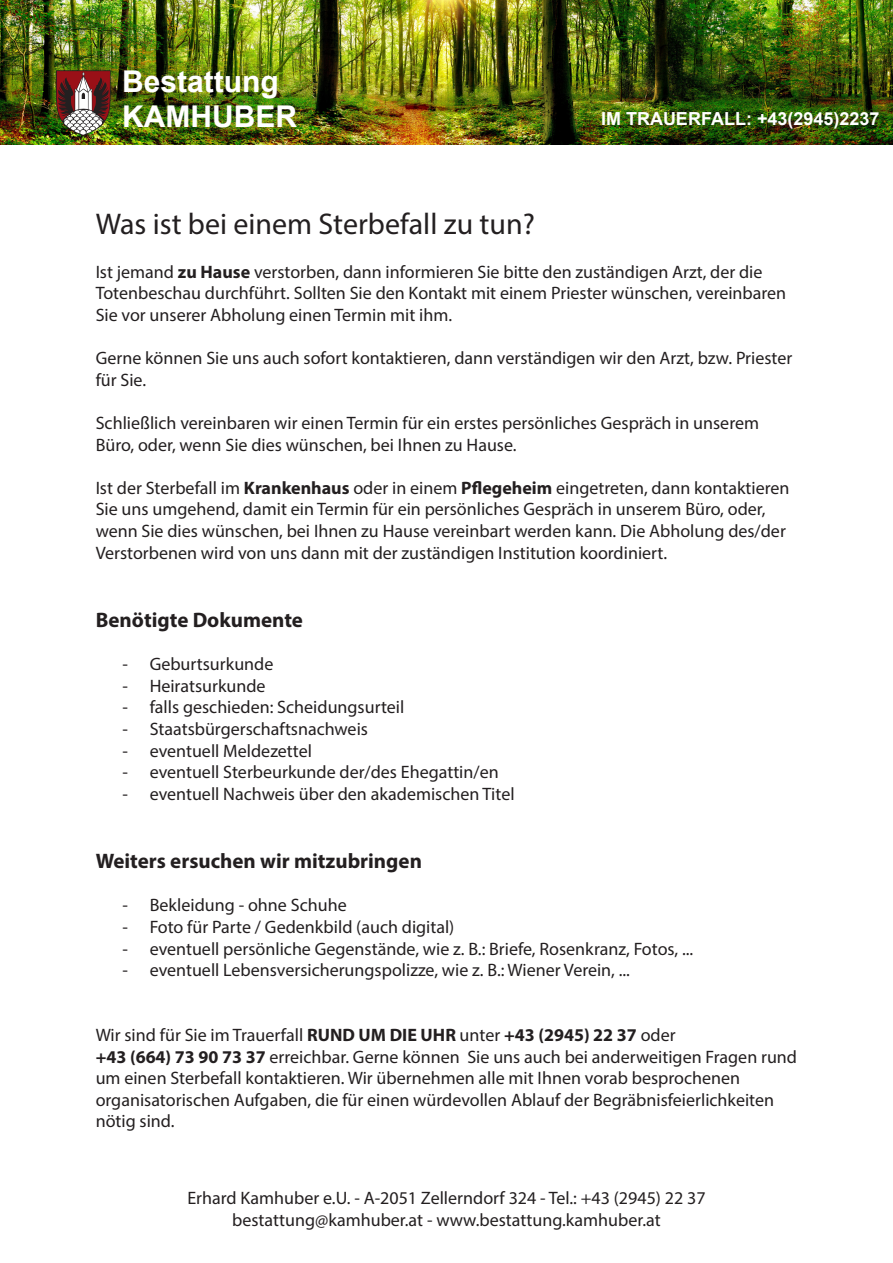
<style>
.page{position:relative;width:893px;height:1263px;background:#fff}
.page>*{position:absolute;margin:0;border:0;box-sizing:border-box;transform-origin:0 0}
.t1{font:30px "Myriad Pro";color:#231f20}
.t2{font:700 30px/34.5px "Arial";color:#fff}
.t3{font:700 21px "Myriad Pro";color:#231f20}
.t4{font:18px/21.6px "Myriad Pro";color:#231f20}
.t5{font:700 18px "Arial";color:#fff}
.s1{font-weight:700}
</style>
<div class="page">
<img style="left:0;top:0;width:893px;height:145px">
<img style="left:56px;top:70px;width:55px;height:66px">
<h1 class="t2" style="left:122px;top:65px;width:176px">Bestattung<br>KAMHUBER</h1>
<p class="t5" style="left:601px;top:106px;width:280px">IM TRAUERFALL: +43(2945)2237</p>
<h1 class="t1" style="left:96px;top:206px;width:441px">Was ist bei einem Sterbefall zu tun?</h1>
<p class="t4" style="left:96px;top:261px;width:692px">Ist jemand <span class="s1">zu Hause</span> verstorben, dann informieren Sie bitte den zuständigen Arzt, der die<br>Totenbeschau durchführt. Sollten Sie den Kontakt mit einem Priester wünschen, vereinbaren<br>Sie vor unserer Abholung einen Termin mit ihm.</p>
<p class="t4" style="left:96px;top:347px;width:698px">Gerne können Sie uns auch sofort kontaktieren, dann verständigen wir den Arzt, bzw. Priester für Sie.</p>
<p class="t4" style="left:96px;top:412px;width:665px">Schließlich vereinbaren wir einen Termin für ein erstes persönliches Gespräch in unserem<br>Büro, oder, wenn Sie dies wünschen, bei Ihnen zu Hause.</p>
<p class="t4" style="left:96px;top:477px;width:695px">Ist der Sterbefall im <span class="s1">Krankenhaus</span> oder in einem <span class="s1">Pflegeheim</span> eingetreten, dann kontaktieren Sie uns umgehend, damit ein Termin für ein persönliches Gespräch in unserem Büro, oder, wenn Sie dies wünschen, bei Ihnen zu Hause vereinbart werden kann. Die Abholung des/der Verstorbenen wird von uns dann mit der zuständigen Institution koordiniert.</p>
<p class="t3" style="left:96px;top:606px;width:209px">Benötigte Dokumente</p>
<p class="t4" style="left:122px;top:653px;width:153px">- Geburtsurkunde</p>
<p class="t4" style="left:122px;top:675px;width:145px">- Heiratsurkunde</p>
<p class="t4" style="left:122px;top:696px;width:283px">- falls geschieden: Scheidungsurteil</p>
<p class="t4" style="left:122px;top:718px;width:247px">- Staatsbürgerschaftsnachweis</p>
<p class="t4" style="left:122px;top:739px;width:191px">- eventuell Meldezettel</p>
<p class="t4" style="left:122px;top:761px;width:378px">- eventuell Sterbeurkunde der/des Ehegattin/en</p>
<p class="t4" style="left:122px;top:783px;width:394px">- eventuell Nachweis über den akademischen Titel</p>
<p class="t3" style="left:96px;top:847px;width:328px">Weiters ersuchen wir mitzubringen</p>
<p class="t4" style="left:122px;top:894px;width:226px">- Bekleidung - ohne Schuhe</p>
<p class="t4" style="left:122px;top:916px;width:333px">- Foto für Parte / Gedenkbild (auch digital)</p>
<p class="t4" style="left:122px;top:937px;width:572px">- eventuell persönliche Gegenstände, wie z. B.: Briefe, Rosenkranz, Fotos, ...</p>
<p class="t4" style="left:122px;top:959px;width:509px">- eventuell Lebensversicherungspolizze, wie z. B.: Wiener Verein, ...</p>
<p class="t4" style="left:96px;top:1024px;width:703px">Wir sind für Sie im Trauerfall <span class="s1">RUND UM DIE UHR</span> unter <span class="s1">+43 (2945) 22 37</span> oder<br><span class="s1">+43 (664) 73 90 73 37</span> erreichbar. Gerne können Sie uns auch bei anderweitigen Fragen rund um einen Sterbefall kontaktieren. Wir übernehmen alle mit Ihnen vorab besprochenen organisatorischen Aufgaben, die für einen würdevollen Ablauf der Begräbnisfeierlichkeiten nötig sind.</p>
<p class="t4" style="left:187px;top:1187px;width:520px;text-align:center">Erhard Kamhuber e.U. - A-2051 Zellerndorf 324 - Tel.: +43 (2945) 22 37 bestattung@kamhuber.at - www.bestattung.kamhuber.at</p>
</div>
